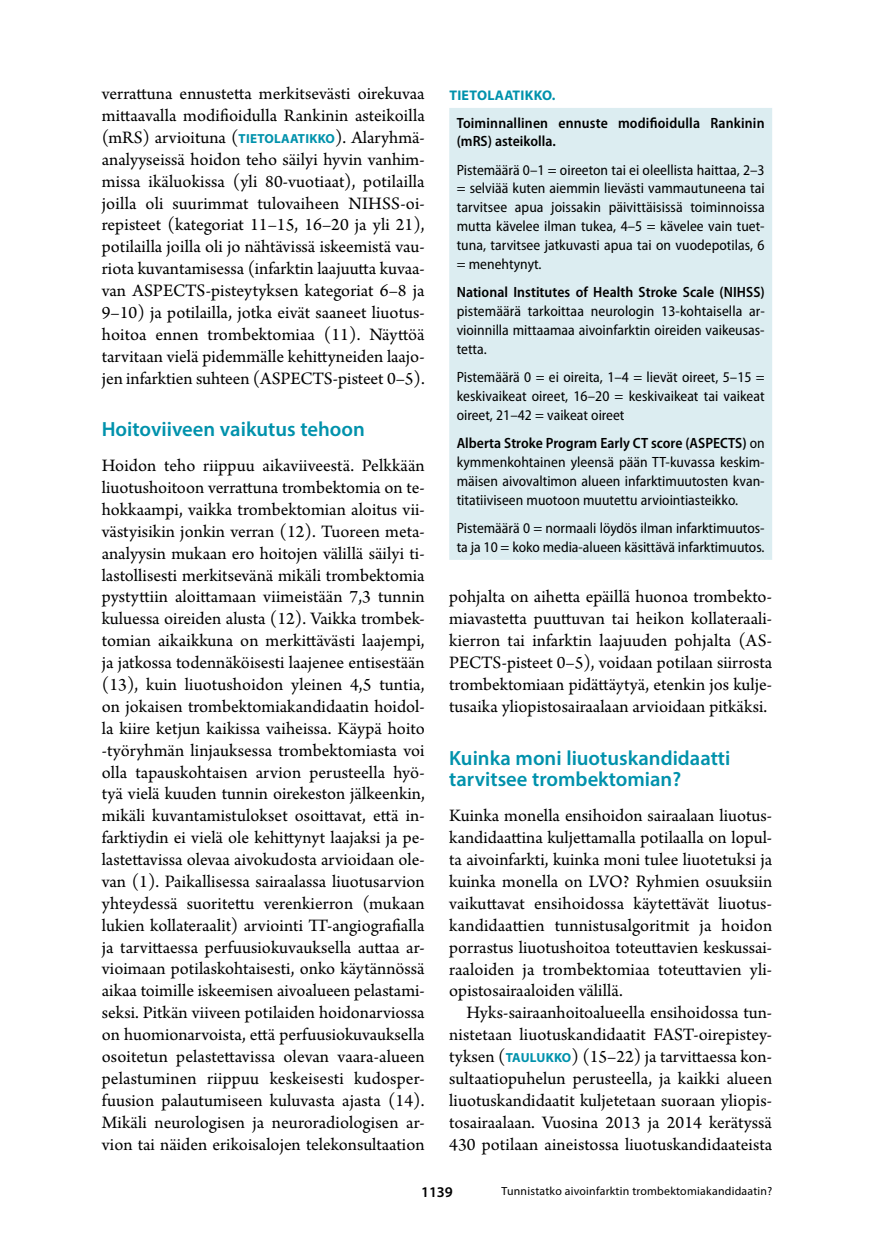
<style>
.page{position:relative;width:874px;height:1241px;background:#fff}
.page>*{position:absolute;margin:0;border:0;box-sizing:border-box;transform-origin:0 0}
.t1{font:600 20.65px/21.9px "Myriad Pro";color:#0092ac}
.t2{font:18.38px/21.9px "Arno Pro";color:#000;text-align:justify}
.t3{font:semi-condensed 14.88px/18.9px "Myriad Pro";color:#000;text-align:justify}
.t4{font:600 semi-condensed 14.88px/18.9px "Myriad Pro";letter-spacing:.005em;color:#000}
.t5{font:600 14.88px "Myriad Pro";color:#000}
.t6{font:700 14px "Myriad Pro";letter-spacing:.02em;color:#0092ac}
.t7{font:11.9px "Myriad Pro";letter-spacing:.02em;color:#000}
.s1{font-family:"Myriad Pro";font-weight:700;font-size:13.12px;color:#0092ac}
.s2{font-weight:600}
</style>
<div class="page">
<div style="left:449px;top:108px;width:322px;height:451px;background:#dcedf1"></div>
<p class="t2" style="left:102px;top:84px;width:324px">verrattuna ennustetta merkitsevästi oirekuvaa mittaavalla modifioidulla Rankinin asteikoilla (mRS) arvioituna (<span class="s1">TIETOLAATIKKO</span>). Alaryhmä&shy;analyyseissä hoidon teho säilyi hyvin vanhim&shy;missa ikäluokissa (yli 80-vuotiaat), potilailla joilla oli suurimmat tulovaiheen NIHSS-oi&shy;repisteet (kategoriat 11–15, 16–20 ja yli 21), potilailla joilla oli jo nähtävissä iskeemistä vau&shy;riota kuvantamisessa (infarktin laajuutta kuvaa&shy;van ASPECTS-pisteytyksen kategoriat 6–8 ja 9–10) ja potilailla, jotka eivät saaneet liuotus&shy;hoitoa ennen trombektomiaa (11). Näyttöä tarvitaan vielä pidemmälle kehittyneiden laajo&shy;jen infarktien suhteen (ASPECTS-pisteet 0–5).</p>
<p class="t1" style="left:102px;top:417px;width:264px">Hoitoviiveen vaikutus tehoon</p>
<p class="t2" style="left:102px;top:455px;width:324px">Hoidon teho riippuu aikaviiveestä. Pelkkään liuotushoitoon verrattuna trombektomia on te&shy;hokkaampi, vaikka trombektomian aloitus vii&shy;västyisikin jonkin verran (12). Tuoreen meta&shy;analyysin mukaan ero hoitojen välillä säilyi ti&shy;lastollisesti merkitsevänä mikäli trombektomia pystyttiin aloittamaan viimeistään 7,3 tunnin kuluessa oireiden alusta (12). Vaikka trombek&shy;tomian aikaikkuna on merkittävästi laajempi, ja jatkossa todennäköisesti laajenee entisestään (13), kuin liuotushoidon yleinen 4,5 tuntia, on jokaisen trombektomiakandidaatin hoidol&shy;la kiire ketjun kaikissa vaiheissa. Käypä hoito ‑työryhmän linjauksessa trombektomiasta voi olla tapauskohtaisen arvion perusteella hyö&shy;tyä vielä kuuden tunnin oirekeston jälkeenkin, mikäli kuvantamistulokset osoittavat, että in&shy;farktiydin ei vielä ole kehittynyt laajaksi ja pe&shy;lastettavissa olevaa aivokudosta arvioidaan ole&shy;van (1). Paikallisessa sairaalassa liuotusarvion yhteydessä suoritettu verenkierron (mukaan lukien kollateraalit) arviointi TT-angiografialla ja tarvittaessa perfuusiokuvauksella auttaa ar&shy;vioimaan potilaskohtaisesti, onko käytännössä aikaa toimille iskeemisen aivoalueen pelastami&shy;seksi. Pitkän viiveen potilaiden hoidonarviossa on huomionarvoista, että perfuusiokuvauksella osoitetun pelastettavissa olevan vaara-alueen pelastuminen riippuu keskeisesti kudosper&shy;fuusion palautumiseen kuluvasta ajasta (14).<br>Mikäli neurologisen ja neuroradiologisen ar&shy;vion tai näiden erikoisalojen telekonsultaation</p>
<p class="t6" style="left:449px;top:86px;width:107px">TIETOLAATIKKO.</p>
<p class="t4" style="left:456px;top:113px;width:309px">Toiminnallinen ennuste modifioidulla Rankinin (mRS) asteikolla.</p>
<p class="t3" style="left:456px;top:160px;width:309px">Pistemäärä 0–1 = oireeton tai ei oleellista haittaa, 2–3 = selviää kuten aiemmin lievästi vammautuneena tai tarvitsee apua joissakin päivittäisissä toiminnoissa mutta kävelee ilman tukea, 4–5 = kävelee vain tuet&shy;tuna, tarvitsee jatkuvasti apua tai on vuodepotilas, 6 = menehtynyt.</p>
<p class="t4" style="left:456px;top:282px;width:309px">National Institutes of Health Stroke Scale (NIHSS)</p>
<p class="t3" style="left:456px;top:301px;width:309px">pistemäärä tarkoittaa neurologin 13-kohtaisella ar&shy;vioinnilla mittaamaa aivoinfarktin oireiden vaikeusas&shy;tetta.</p>
<p class="t3" style="left:456px;top:367px;width:309px">Pistemäärä 0 = ei oireita, 1–4 = lievät oireet, 5–15 = keskivaikeat oireet, 16–20 = keskivaikeat tai vaikeat oireet, 21–42 = vaikeat oireet</p>
<p class="t3" style="left:456px;top:433px;width:309px"><span class="s2">Alberta Stroke Program Early CT score (ASPECTS)</span> on kymmenkohtainen yleensä pään TT-kuvassa keskim&shy;mäisen aivovaltimon alueen infarktimuutosten kvan&shy;titatiiviseen muotoon muutettu arviointiasteikko.</p>
<p class="t3" style="left:456px;top:518px;width:309px">Pistemäärä 0 = normaali löydös ilman infarktimuutos&shy;ta ja 10 = koko media-alueen käsittävä infarktimuutos.</p>
<p class="t2" style="left:449px;top:586px;width:324px">pohjalta on aihetta epäillä huonoa trombekto&shy;miavastetta puuttuvan tai heikon kollateraali&shy;kierron tai infarktin laajuuden pohjalta (AS-PECTS-pisteet 0–5), voidaan potilaan siirrosta trombektomiaan pidättäytyä, etenkin jos kulje&shy;tusaika yliopistosairaalaan arvioidaan pitkäksi.</p>
<p class="t1" style="left:449px;top:746px;width:282px">Kuinka moni liuotuskandidaatti tarvitsee trombektomian?</p>
<p class="t2" style="left:449px;top:805px;width:324px">Kuinka monella ensihoidon sairaalaan liuotus&shy;kandidaattina kuljettamalla potilaalla on lopul&shy;ta aivoinfarkti, kuinka moni tulee liuotetuksi ja kuinka monella on LVO? Ryhmien osuuksiin vaikuttavat ensihoidossa käytettävät liuotus&shy;kandidaattien tunnistusalgoritmit ja hoidon porrastus liuotushoitoa toteuttavien keskussai&shy;raaloiden ja trombektomiaa toteuttavien yli&shy;opistosairaaloiden välillä.</p>
<p class="t2" style="left:449px;top:1002px;width:324px;text-indent:17px">Hyks-sairaanhoitoalueella ensihoidossa tun&shy;nistetaan liuotuskandidaatit FAST-oirepistey&shy;tyksen (<span class="s1">TAULUKKO</span>) (15–22) ja tarvittaessa kon&shy;sultaatiopuhelun perusteella, ja kaikki alueen liuotuskandidaatit kuljetetaan suoraan yliopis&shy;tosairaalaan. Vuosina 2013 ja 2014 kerätyssä 430 potilaan aineistossa liuotuskandidaateista</p>
<p class="t5" style="left:421px;top:1182px;width:33px">1139</p>
<p class="t7" style="left:501px;top:1183px;width:272px">Tunnistatko aivoinfarktin trombektomiakandidaatin?</p>
</div>
